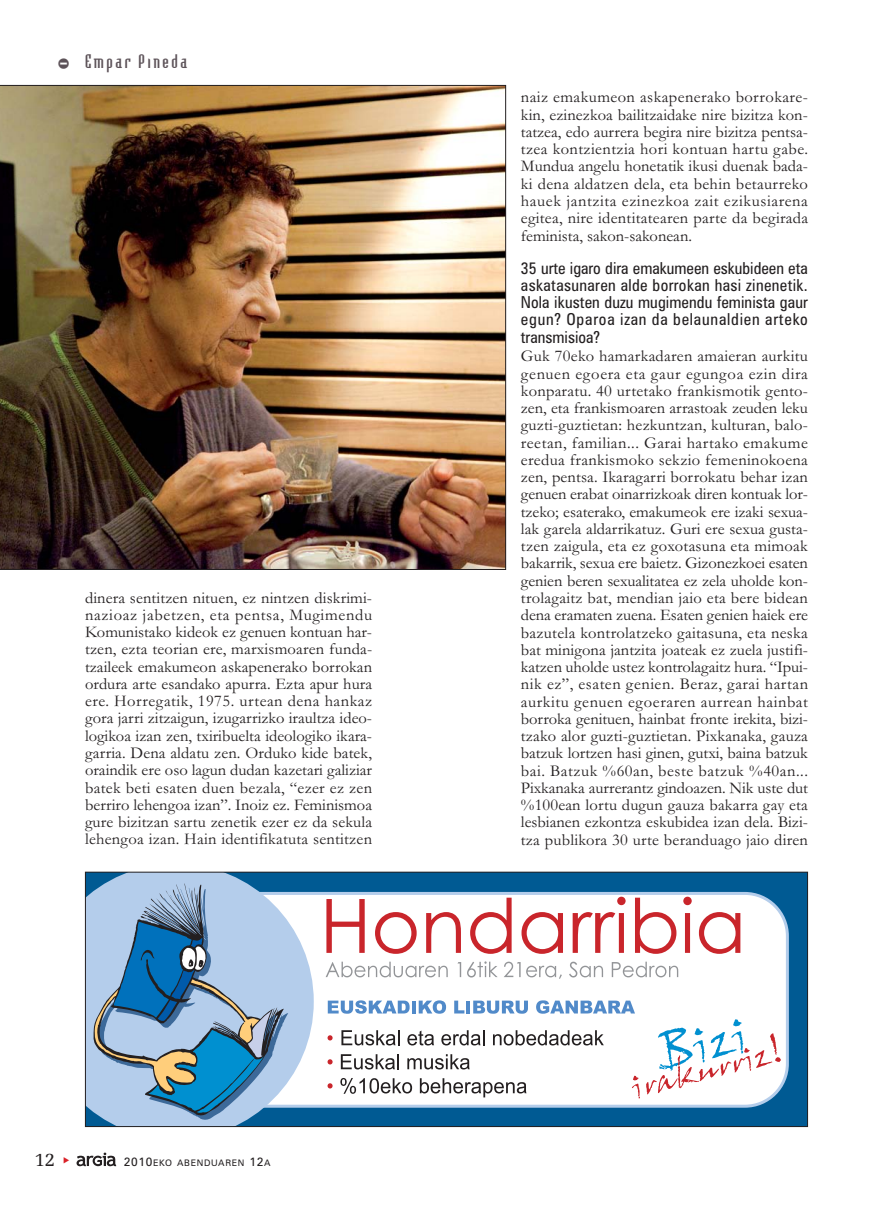
<style>
.page{position:relative;width:893px;height:1212px;background:#fff}
.page>*{position:absolute;margin:0;border:0;box-sizing:border-box;transform-origin:0 0}
.t1{font:19.5px "Memoir";color:#231f20}
.t2{font:18px "Bodiac";letter-spacing:.145em;color:#5d5359}
.t3{font:16.5px/17.2px "Garamond";letter-spacing:.015em;color:#231f20;text-align:justify}
.t4{font:condensed 16.5px/17.2px "Zurich BT";letter-spacing:.05em;color:#231f20;text-align:justify}
.t5{font:9px "Zurich BT";letter-spacing:.075em;color:#231f20}
.s1{font-size:30px}
.s2{font-size:12px}
</style>
<div class="page">
<svg style="left:77px;top:1152px;width:39px;height:14px"></svg>
<img style="left:0;top:85px;width:506px;height:485px">
<div style="left:85px;top:872px;width:722px;height:254px;background:#005a93"></div>
<div style="left:164px;top:892px;width:625px;height:216px;background:#fff;border:3px solid #b4cdeb;border-radius:43px"></div>
<svg style="left:87px;top:874px;width:227px;height:251px;fill:#b4cdeb"></svg>
<svg style="left:328px;top:1083px;width:5px;height:5px"></svg>
<svg style="left:340px;top:1078px;width:72px;height:16px"></svg>
<svg style="left:420px;top:1078px;width:107px;height:19px"></svg>
<svg style="left:328px;top:1059px;width:5px;height:5px"></svg>
<svg style="left:341px;top:1054px;width:58px;height:15px"></svg>
<svg style="left:407px;top:1054px;width:63px;height:15px"></svg>
<svg style="left:328px;top:1035px;width:5px;height:5px"></svg>
<svg style="left:341px;top:1030px;width:59px;height:15px"></svg>
<svg style="left:407px;top:1030px;width:27px;height:15px"></svg>
<svg style="left:441px;top:1030px;width:44px;height:15px"></svg>
<svg style="left:493px;top:1030px;width:111px;height:15px"></svg>
<svg style="left:328px;top:1000px;width:82px;height:14px"></svg>
<hr style="left:412px;top:1000px;width:4px;height:13px;background:#518ac9">
<svg style="left:419px;top:1000px;width:27px;height:14px"></svg>
<svg style="left:454px;top:1000px;width:10px;height:13px"></svg>
<hr style="left:466px;top:1000px;width:4px;height:13px;background:#518ac9">
<svg style="left:473px;top:1000px;width:55px;height:14px"></svg>
<svg style="left:536px;top:1000px;width:99px;height:14px"></svg>
<svg style="left:97px;top:888px;width:191px;height:232px"></svg>
<svg style="left:93px;top:883px;width:191px;height:233px;fill:#b4cdeb"></svg>
<svg style="left:94px;top:916px;width:188px;height:202px"></svg>
<svg style="left:326px;top:962px;width:122px;height:15px"></svg>
<svg style="left:457px;top:962px;width:4px;height:15px"></svg>
<svg style="left:467px;top:961px;width:31px;height:16px"></svg>
<svg style="left:504px;top:962px;width:58px;height:17px"></svg>
<svg style="left:569px;top:962px;width:34px;height:15px"></svg>
<svg style="left:612px;top:962px;width:66px;height:15px"></svg>
<svg style="left:326px;top:899px;width:39px;height:54px"></svg>
<svg style="left:375px;top:912px;width:42px;height:42px"></svg>
<svg style="left:426px;top:912px;width:35px;height:41px"></svg>
<svg style="left:470px;top:898px;width:42px;height:56px"></svg>
<svg style="left:521px;top:912px;width:42px;height:42px"></svg>
<svg style="left:573px;top:897px;width:53px;height:56px"></svg>
<svg style="left:635px;top:898px;width:41px;height:56px"></svg>
<svg style="left:683px;top:897px;width:9px;height:56px"></svg>
<svg style="left:699px;top:912px;width:41px;height:42px"></svg>
<svg style="left:632px;top:1076px;width:8px;height:22px"></svg>
<svg style="left:646px;top:1019px;width:135px;height:75px"></svg>
<div style="left:85px;top:872px;width:723px;height:255px;border:1px solid #231f20"></div>
<p class="t2" style="left:57px;top:55px;width:132px"><span class="s1">-</span> Empar Pineda</p>
<p class="t3" style="left:85px;top:591px;width:289px">dinera sentitzen nituen, ez nintzen diskrimi&shy;nazioaz jabetzen, eta pentsa, Mugimendu Komunistako kideok ez genuen kontuan har&shy;tzen, ezta teorian ere, marxismoaren funda&shy;tzaileek emakumeon askapenerako borrokan ordura arte esandako apurra. Ezta apur hura ere. Horregatik, 1975. urtean dena hankaz gora jarri zitzaigun, izugarrizko iraultza ideo&shy;logikoa izan zen, txiribuelta ideologiko ikara&shy;garria. Dena aldatu zen. Orduko kide batek, oraindik ere oso lagun dudan kazetari galiziar batek beti esaten duen bezala, “ezer ez zen berriro lehengoa izan”. Inoiz ez. Feminismoa gure bizitzan sartu zenetik ezer ez da sekula lehengoa izan. Hain identifikatuta sentitzen</p>
<p class="t1" style="left:35px;top:1151px;width:22px">12</p>
<p class="t5" style="left:124px;top:1160px;width:148px"><span class="s2">2010</span>EKO ABENDUAREN <span class="s2">12</span>A</p>
<p class="t3" style="left:521px;top:90px;width:289px">naiz emakumeon askapenerako borrokare&shy;kin, ezinezkoa bailitzaidake nire bizitza kon&shy;tatzea, edo aurrera begira nire bizitza pentsa&shy;tzea kontzientzia hori kontuan hartu gabe.<br>Mundua angelu honetatik ikusi duenak bada&shy;ki dena aldatzen dela, eta behin betaurreko hauek jantzita ezinezkoa zait ezikusiarena egitea, nire identitatearen parte da begirada feminista, sakon-sakonean.</p>
<p class="t4" style="left:521px;top:261px;width:288px">35 urte igaro dira emakumeen eskubideen eta askatasunaren alde borrokan hasi zinenetik.<br>Nola ikusten duzu mugimendu feminista gaur egun? Oparoa izan da belaunaldien arteko transmisioa?</p>
<p class="t3" style="left:521px;top:349px;width:289px">Guk 70eko hamarkadaren amaieran aurkitu genuen egoera eta gaur egungoa ezin dira konparatu. 40 urtetako frankismotik gento&shy;zen, eta frankismoaren arrastoak zeuden leku guzti-guztietan: hezkuntzan, kulturan, balo&shy;reetan, familian... Garai hartako emakume eredua frankismoko sekzio femeninokoena zen, pentsa. Ikaragarri borrokatu behar izan genuen erabat oinarrizkoak diren kontuak lor&shy;tzeko; esaterako, emakumeok ere izaki sexua&shy;lak garela aldarrikatuz. Guri ere sexua gusta&shy;tzen zaigula, eta ez goxotasuna eta mimoak bakarrik, sexua ere baietz. Gizonezkoei esaten genien beren sexualitatea ez zela uholde kon&shy;trolagaitz bat, mendian jaio eta bere bidean dena eramaten zuena. Esaten genien haiek ere bazutela kontrolatzeko gaitasuna, eta neska bat minigona jantzita joateak ez zuela justifi&shy;katzen uholde ustez kontrolagaitz hura. “Ipui&shy;nik ez”, esaten genien. Beraz, garai hartan aurkitu genuen egoeraren aurrean hainbat borroka genituen, hainbat fronte irekita, bizi&shy;tzako alor guzti-guztietan. Pixkanaka, gauza batzuk lortzen hasi ginen, gutxi, baina batzuk bai. Batzuk %60an, beste batzuk %40an...<br>Pixkanaka aurrerantz gindoazen. Nik uste dut %100ean lortu dugun gauza bakarra gay eta lesbianen ezkontza eskubidea izan dela. Bizi&shy;tza publikora 30 urte beranduago jaio diren</p>
</div>
